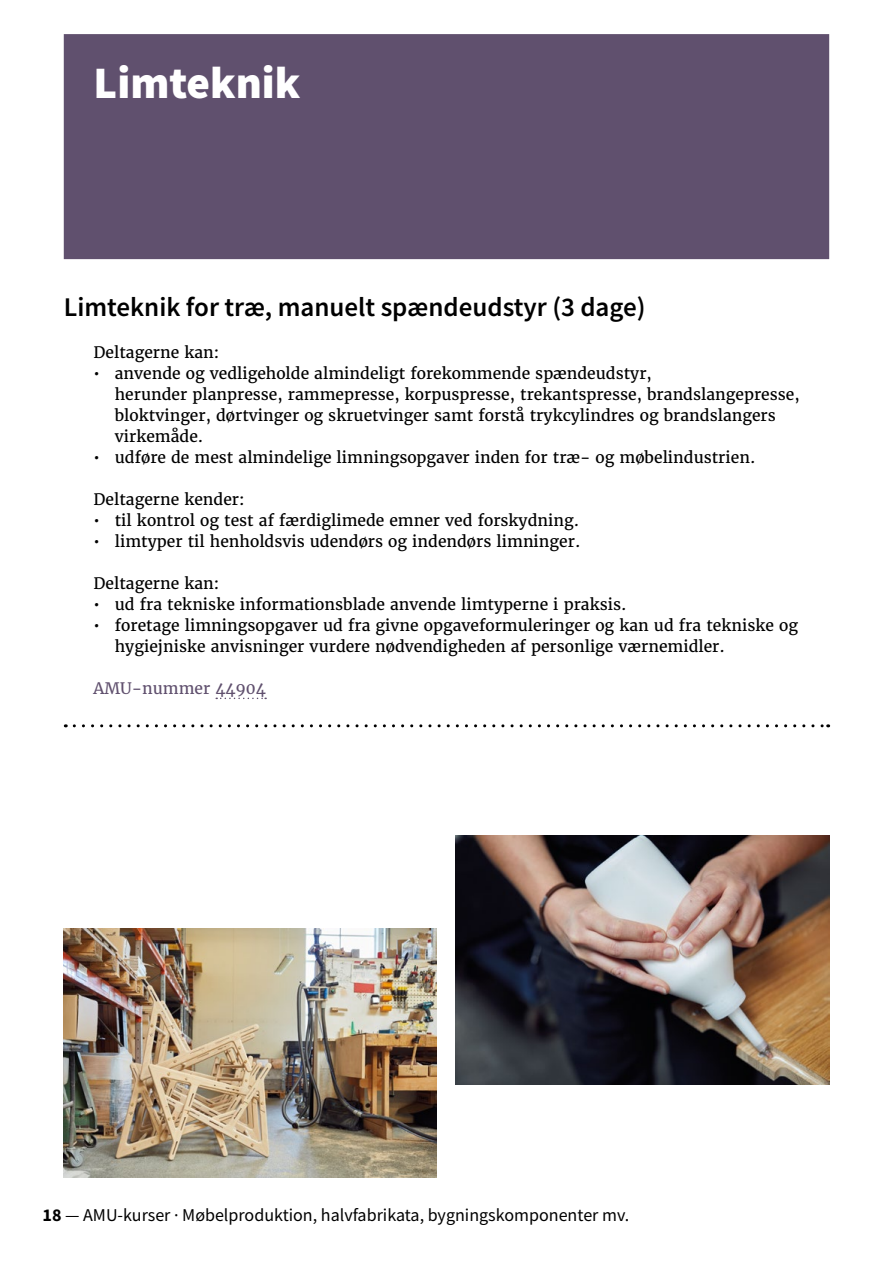
<style>
.page{position:relative;width:893px;height:1263px;background:#fff}
.page>*{position:absolute;margin:0;border:0;box-sizing:border-box;transform-origin:0 0}
.t1{font:900 45px "Source Sans Pro";color:#fff}
.t2{font:600 27px "Source Sans Pro";color:#000}
.t3{font:18px "Source Sans Pro";color:#000}
.t4{font:15.75px/21px "Merriweather";color:#000}
.t5{font:15.75px "Merriweather";color:#60506e}
.s1{font-weight:700}
</style>
<div class="page">
<div style="left:64px;top:34px;width:765px;height:225px;background:#60506e"></div>
<svg style="left:216px;top:698px;width:50px;height:1px"></svg>
<svg style="left:74px;top:724px;width:755px;height:3px"></svg>
<img style="left:64px;top:929px;width:372px;height:248px">
<img style="left:456px;top:835px;width:373px;height:250px">
<h1 class="t1" style="left:94px;top:51px;width:208px">Limteknik</h1>
<h2 class="t2" style="left:64px;top:289px;width:583px">Limteknik for træ, manuelt spændeudstyr (3 dage)</h2>
<p class="t4" style="left:94px;top:342px;width:127px">Deltagerne kan:</p>
<p class="t4" style="left:115px;top:363px;width:686px;text-indent:-21px">• anvende og vedligeholde almindeligt forekommende spændeudstyr,<br>herunder planpresse, rammepresse, korpuspresse, trekantspresse, brandslangepresse, bloktvinger, dørtvinger og skruetvinger samt forstå trykcylindres og brandslangers virkemåde.</p>
<p class="t4" style="left:94px;top:447px;width:663px">• udføre de mest almindelige limningsopgaver inden for træ- og møbelindustrien.</p>
<p class="t4" style="left:94px;top:489px;width:152px">Deltagerne kender:</p>
<p class="t4" style="left:94px;top:510px;width:487px">• til kontrol og test af færdiglimede emner ved forskydning.</p>
<p class="t4" style="left:94px;top:531px;width:488px">• limtyper til henholdsvis udendørs og indendørs limninger.</p>
<p class="t4" style="left:94px;top:573px;width:127px">Deltagerne kan:</p>
<p class="t4" style="left:94px;top:594px;width:534px">• ud fra tekniske informationsblade anvende limtyperne i praksis.</p>
<p class="t4" style="left:115px;top:615px;width:685px;text-indent:-21px">• foretage limningsopgaver ud fra givne opgaveformuleringer og kan ud fra tekniske og hygiejniske anvisninger vurdere nødvendigheden af personlige værnemidler.</p>
<p class="t5" style="left:94px;top:678px;width:174px">AMU-nummer 44904</p>
<p class="t3" style="left:43px;top:1204px;width:588px"><span class="s1">18</span> — AMU-kurser · Møbelproduktion, halvfabrikata, bygningskomponenter mv.</p>
</div>
